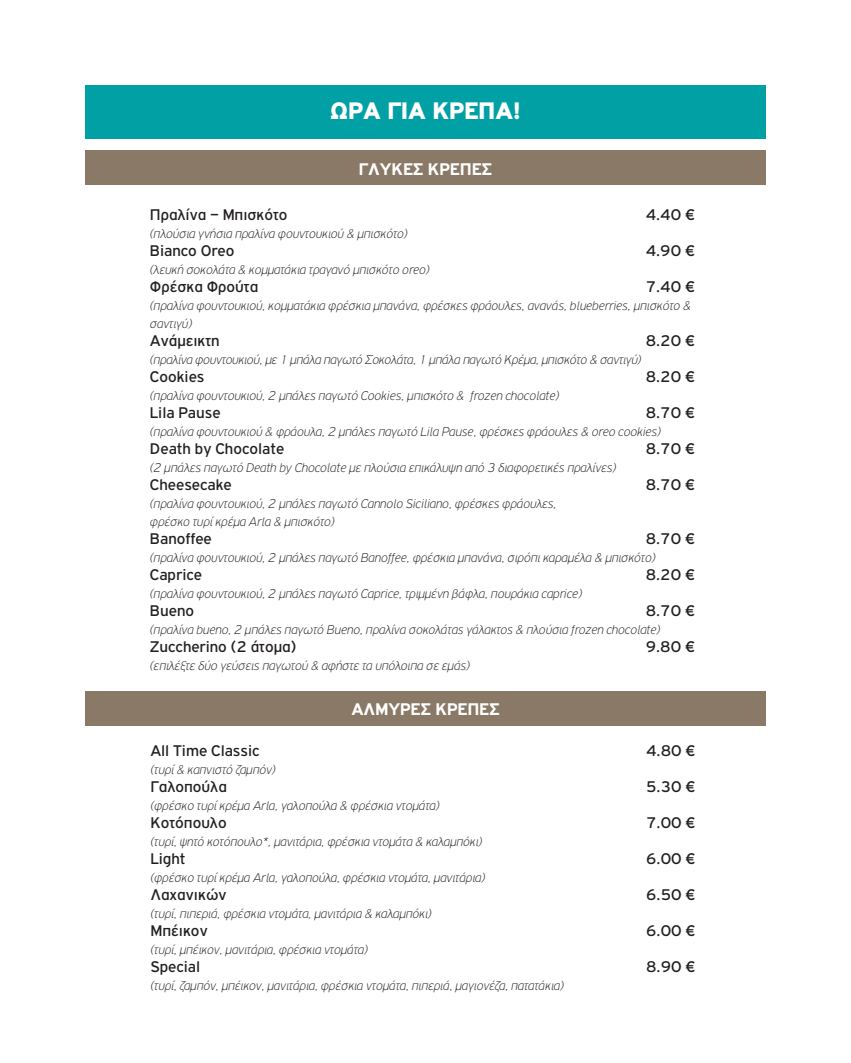
<style>
.page{position:relative;width:851px;height:1063px;background:#fff}
.page>*{position:absolute;margin:0;border:0;box-sizing:border-box;transform-origin:0 0}
.t1{font:900 25.5px "PF Highway Gothic";color:#fff}
.t2{font:700 18px "PF Highway Gothic";color:#fff}
.t3{font:16.5px "PF Highway Gothic";color:#231f20}
.t4{font:italic 100 13.5px/18px "PF Highway Gothic";color:#231f20}
</style>
<div class="page">
<div style="left:85px;top:85px;width:680px;height:53px;background:#00a0a4"></div>
<div style="left:85px;top:692px;width:680px;height:34px;background:#8a7966"></div>
<div style="left:85px;top:151px;width:680px;height:34px;background:#8a7966"></div>
<p class="t1" style="left:330px;top:96px;width:192px">ΩΡΑ ΓΙΑ ΚΡΕΠΑ!</p>
<p class="t2" style="left:359px;top:159px;width:135px">ΓΛΥΚΕΣ ΚΡΕΠΕΣ</p>
<p class="t3" style="left:150px;top:206px;width:139px">Πραλίνα – Μπισκότο</p>
<p class="t3" style="left:645px;top:206px;width:51px">4.40 €</p>
<p class="t4" style="left:150px;top:225px;width:259px">(πλούσια γνήσια πραλίνα φουντουκιού &amp; μπισκότο)</p>
<p class="t3" style="left:150px;top:242px;width:86px">Bianco Oreo</p>
<p class="t3" style="left:645px;top:242px;width:51px">4.90 €</p>
<p class="t4" style="left:150px;top:261px;width:281px">(λευκή σοκολάτα &amp; κομματάκια τραγανό μπισκότο oreo)</p>
<p class="t3" style="left:150px;top:278px;width:110px">Φρέσκα Φρούτα</p>
<p class="t3" style="left:645px;top:278px;width:51px">7.40 €</p>
<p class="t4" style="left:150px;top:297px;width:542px">(πραλίνα φουντουκιού, κομματάκια φρέσκια μπανάνα, φρέσκες φράουλες, ανανάς, blueberries, μπισκότο &amp; σαντιγύ)</p>
<p class="t3" style="left:150px;top:332px;width:71px">Ανάμεικτη</p>
<p class="t3" style="left:645px;top:332px;width:51px">8.20 €</p>
<p class="t4" style="left:150px;top:351px;width:492px">(πραλίνα φουντουκιού, με 1 μπάλα παγωτό Σοκολάτα, 1 μπάλα παγωτό Κρέμα, μπισκότο &amp; σαντιγύ)</p>
<p class="t3" style="left:150px;top:368px;width:56px">Cookies</p>
<p class="t3" style="left:645px;top:368px;width:51px">8.20 €</p>
<p class="t4" style="left:150px;top:387px;width:410px">(πραλίνα φουντουκιού, 2 μπάλες παγωτό Cookies, μπισκότο &amp; frozen chocolate)</p>
<p class="t3" style="left:150px;top:404px;width:72px">Lila Pause</p>
<p class="t3" style="left:645px;top:404px;width:51px">8.70 €</p>
<p class="t4" style="left:150px;top:423px;width:512px">(πραλίνα φουντουκιού &amp; φράουλα, 2 μπάλες παγωτό Lila Pause, φρέσκες φράουλες &amp; oreo cookies)</p>
<p class="t3" style="left:150px;top:440px;width:136px">Death by Chocolate</p>
<p class="t3" style="left:645px;top:440px;width:51px">8.70 €</p>
<p class="t4" style="left:150px;top:459px;width:467px">(2 μπάλες παγωτό Death by Chocolate με πλούσια επικάλυψη από 3 διαφορετικές πραλίνες)</p>
<p class="t3" style="left:150px;top:476px;width:83px">Cheesecake</p>
<p class="t3" style="left:645px;top:476px;width:51px">8.70 €</p>
<p class="t4" style="left:150px;top:495px;width:408px">(πραλίνα φουντουκιού, 2 μπάλες παγωτό Cannolo Siciliano, φρέσκες φράουλες,</p>
<p class="t4" style="left:150px;top:513px;width:186px">φρέσκο τυρί κρέμα Arla &amp; μπισκότο)</p>
<p class="t3" style="left:150px;top:530px;width:63px">Banoffee</p>
<p class="t3" style="left:645px;top:530px;width:51px">8.70 €</p>
<p class="t4" style="left:150px;top:549px;width:507px">(πραλίνα φουντουκιού, 2 μπάλες παγωτό Banoffee, φρέσκια μπανάνα, σιρόπι καραμέλα &amp; μπισκότο)</p>
<p class="t3" style="left:150px;top:566px;width:54px">Caprice</p>
<p class="t3" style="left:645px;top:566px;width:51px">8.20 €</p>
<p class="t4" style="left:150px;top:585px;width:433px">(πραλίνα φουντουκιού, 2 μπάλες παγωτό Caprice, τριμμένη βάφλα, πουράκια caprice)</p>
<p class="t3" style="left:150px;top:602px;width:46px">Bueno</p>
<p class="t3" style="left:645px;top:602px;width:51px">8.70 €</p>
<p class="t4" style="left:150px;top:621px;width:511px">(πραλίνα bueno, 2 μπάλες παγωτό Bueno, πραλίνα σοκολάτας γάλακτος &amp; πλούσια frozen chocolate)</p>
<p class="t3" style="left:150px;top:638px;width:148px">Zuccherino (2 άτομα)</p>
<p class="t3" style="left:645px;top:638px;width:51px">9.80 €</p>
<p class="t4" style="left:150px;top:657px;width:321px">(επιλέξτε δύο γεύσεις παγωτού &amp; αφήστε τα υπόλοιπα σε εμάς)</p>
<p class="t2" style="left:351px;top:700px;width:150px">ΑΛΜΥΡΕΣ ΚΡΕΠΕΣ</p>
<p class="t3" style="left:150px;top:742px;width:110px">All Time Classic</p>
<p class="t3" style="left:646px;top:742px;width:51px">4.80 €</p>
<p class="t4" style="left:150px;top:761px;width:126px">(τυρί &amp; καπνιστό ζαμπόν)</p>
<p class="t3" style="left:150px;top:778px;width:78px">Γαλοπούλα</p>
<p class="t3" style="left:646px;top:778px;width:51px">5.30 €</p>
<p class="t4" style="left:150px;top:797px;width:290px">(φρέσκο τυρί κρέμα Arla, γαλοπούλα &amp; φρέσκια ντομάτα)</p>
<p class="t3" style="left:150px;top:814px;width:78px">Κοτόπουλο</p>
<p class="t3" style="left:646px;top:814px;width:51px">7.00 €</p>
<p class="t4" style="left:150px;top:833px;width:333px">(τυρί, ψητό κοτόπουλο*, μανιτάρια, φρέσκια ντομάτα &amp; καλαμπόκι)</p>
<p class="t3" style="left:150px;top:850px;width:36px">Light</p>
<p class="t3" style="left:646px;top:850px;width:51px">6.00 €</p>
<p class="t4" style="left:150px;top:869px;width:336px">(φρέσκο τυρί κρέμα Arla, γαλοπούλα, φρέσκια ντομάτα, μανιτάρια)</p>
<p class="t3" style="left:150px;top:886px;width:77px">Λαχανικών</p>
<p class="t3" style="left:646px;top:886px;width:51px">6.50 €</p>
<p class="t4" style="left:150px;top:905px;width:282px">(τυρί, πιπεριά, φρέσκια ντομάτα, μανιτάρια &amp; καλαμπόκι)</p>
<p class="t3" style="left:150px;top:922px;width:59px">Μπέικον</p>
<p class="t3" style="left:646px;top:922px;width:51px">6.00 €</p>
<p class="t4" style="left:150px;top:941px;width:219px">(τυρί, μπέικον, μανιτάρια, φρέσκια ντομάτα)</p>
<p class="t3" style="left:150px;top:958px;width:51px">Special</p>
<p class="t3" style="left:646px;top:958px;width:51px">8.90 €</p>
<p class="t4" style="left:150px;top:977px;width:414px">(τυρί, ζαμπόν, μπέικον, μανιτάρια, φρέσκια ντομάτα, πιπεριά, μαγιονέζα, πατατάκια)</p>
</div>
